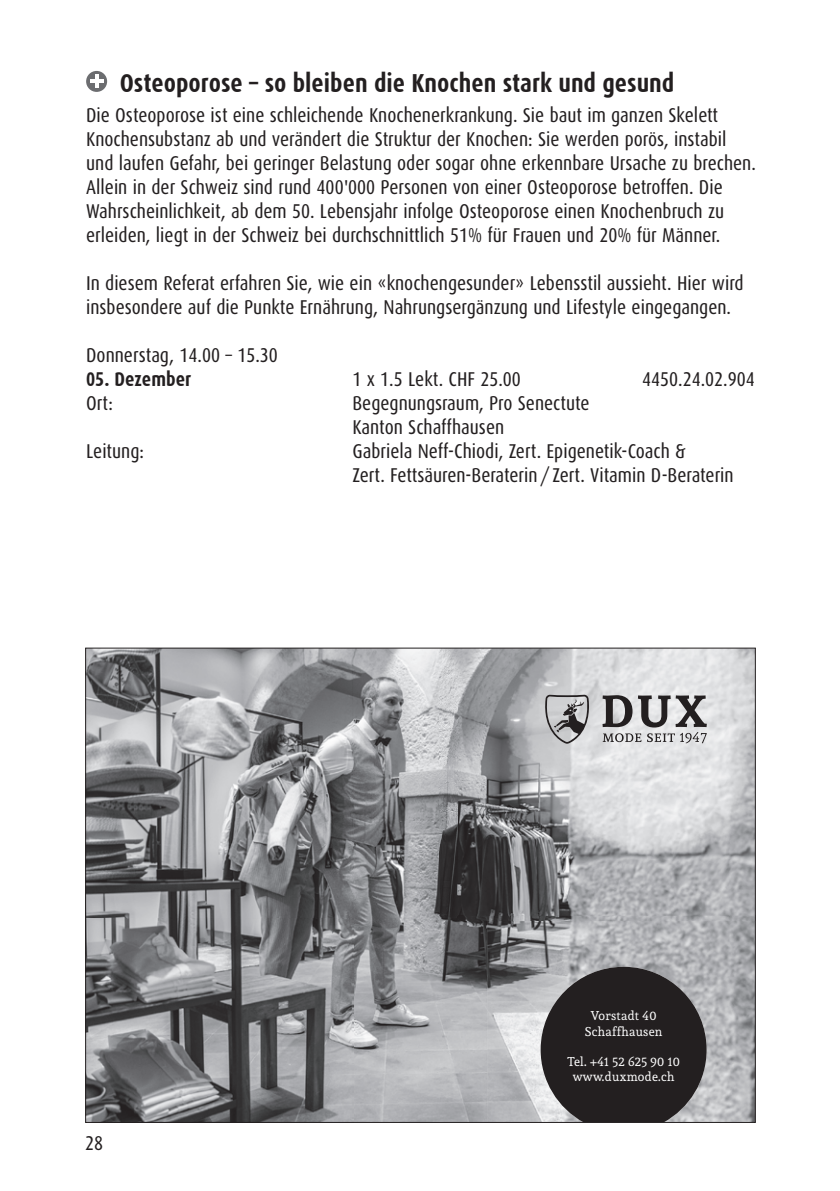
<style>
.page{position:relative;width:840px;height:1191px;background:#fff}
.page>*{position:absolute;margin:0;border:0;box-sizing:border-box;transform-origin:0 0}
.t1{font:700 26px "Dax Condensed";color:#231f20}
.t2{font:20px/24px "Dax Condensed";color:#231f20}
.t3{font:700 20px "Dax Condensed";color:#231f20}
.t4{font:12.6px/15.2px "Andada";letter-spacing:.025em;color:#fff;text-align:center}
</style>
<div class="page">
<div style="left:86px;top:71px;width:21px;height:21px;background:#6c6d70;border-radius:50%"></div>
<svg style="left:95px;top:75px;width:3px;height:13px"></svg>
<hr style="left:90px;top:79px;width:13px;height:4px;background:#fff">
<img style="left:87px;top:649px;width:400px;height:472px">
<img style="left:487px;top:920px;width:266px;height:201px">
<img style="left:457px;top:915px;width:296px;height:5px">
<img style="left:439px;top:649px;width:314px;height:266px">
<img style="left:540px;top:966px;width:166px;height:155px">
<img style="left:602px;top:695px;width:30px;height:32px">
<img style="left:637px;top:695px;width:33px;height:32px">
<img style="left:675px;top:695px;width:31px;height:32px">
<svg style="left:602px;top:732px;width:104px;height:11px"></svg>
<img style="left:542px;top:694px;width:49px;height:49px">
<h1 class="t1" style="left:120px;top:69px;width:556px">Osteoporose – so bleiben die Knochen stark und gesund</h1>
<p class="t2" style="left:86px;top:103px;width:671px">Die Osteoporose ist eine schleichende Knochenerkrankung. Sie baut im ganzen Skelett Knochensubstanz ab und verändert die Struktur der Knochen: Sie werden porös, instabil und laufen Gefahr, bei geringer Belastung oder sogar ohne erkennbare Ursache zu brechen.<br>Allein in der Schweiz sind rund 400'000 Personen von einer Osteoporose betroffen. Die Wahrscheinlichkeit, ab dem 50. Lebensjahr infolge Osteoporose einen Knochenbruch zu erleiden, liegt in der Schweiz bei durchschnittlich 51% für Frauen und 20% für Männer.</p>
<p class="t2" style="left:86px;top:271px;width:658px">In diesem Referat erfahren Sie, wie ein «knochengesunder» Lebensstil aussieht. Hier wird insbesondere auf die Punkte Ernährung, Nahrungsergänzung und Lifestyle eingegangen.</p>
<p class="t2" style="left:86px;top:343px;width:193px">Donnerstag, 14.00 – 15.30</p>
<p class="t3" style="left:86px;top:368px;width:107px">05. Dezember</p>
<p class="t2" style="left:352px;top:367px;width:170px">1 x 1.5 Lekt. CHF 25.00</p>
<p class="t2" style="left:641px;top:367px;width:114px">4450.24.02.904</p>
<p class="t2" style="left:86px;top:391px;width:28px">Ort:</p>
<p class="t2" style="left:352px;top:391px;width:238px">Begegnungsraum, Pro Senectute<br>Kanton Schaffhausen</p>
<p class="t2" style="left:86px;top:439px;width:59px">Leitung:</p>
<p class="t2" style="left:352px;top:439px;width:382px">Gabriela Neff-Chiodi, Zert. Epigenetik-Coach &amp;<br>Zert. Fettsäuren-Beraterin / Zert. Vitamin D-Beraterin</p>
<p class="t2" style="left:85px;top:1131px;width:19px">28</p>
<p class="t4" style="left:584px;top:1008px;width:79px">Vorstadt 40<br>Schaffhausen</p>
<p class="t4" style="left:567px;top:1053px;width:114px">Tel. +41 52 625 90 10 www.duxmode.ch</p>
</div>
